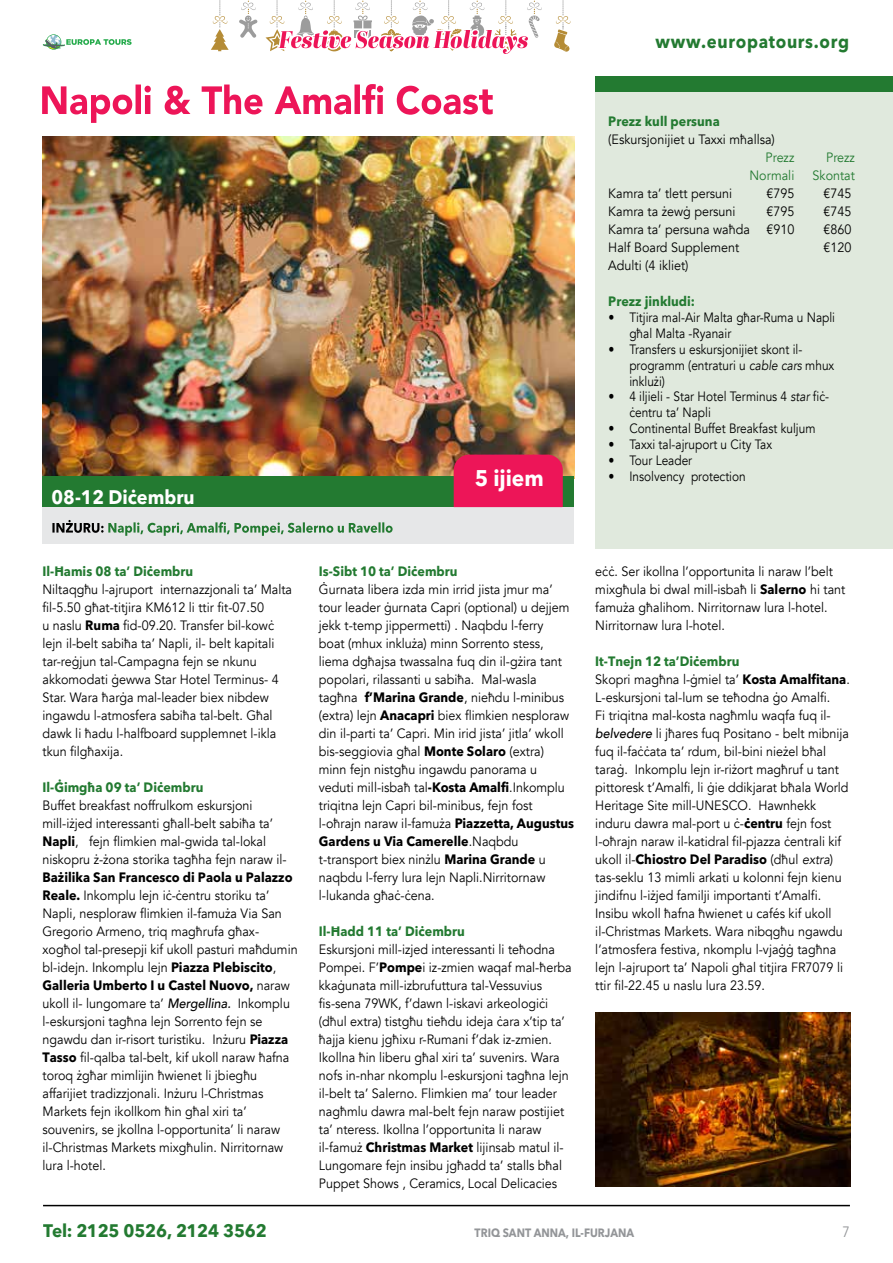
<style>
.page{position:relative;width:893px;height:1263px;background:#fff}
.page>*{position:absolute;margin:0;border:0;box-sizing:border-box;transform-origin:0 0}
.t1{font:700 22.5px "Avenir Next LT Pro";color:#fff;scale:.93 1}
.t2{font:700 19.5px "Avenir Next LT Pro";color:#fff;scale:.93 1}
.t3{font:700 18.6px "Avenir Next LT Pro";letter-spacing:.04em;color:#237a31;scale:.9 1}
.t4{font:700 18px "Avenir Next LT Pro";letter-spacing:-.01em;color:#237a31;scale:.95 1}
.t5{font:15px "Avenir";color:#939598;scale:.88 1}
.t6{font:13.5px/18px "Avenir";color:#000;scale:.93 1}
.t7{font:13.5px/15.9px "Avenir";color:#000;scale:.88 1}
.t8{font:700 13.5px "Avenir Next LT Pro";color:#237a31;scale:.93 1}
.t9{font:700 13.5px "Avenir Next LT Pro";color:#000;scale:.93 1}
.t10{font:13.5px "Avenir";color:#237a31;scale:.93 1}
.t11{font:700 12px "Avenir Next LT Pro";color:#939598;scale:.88 1}
.s1{font-style:italic}
.s2{font-family:"Avenir Next LT Pro";font-weight:700}
.s3{font-family:"Avenir";font-weight:400}
.s4{font-weight:500;font-style:italic}
.s5{font-family:"Avenir";font-weight:400;font-style:italic}
</style>
<div class="page">
<hr style="left:43px;top:1205px;width:807px;height:1px;background:#000">
<svg style="left:554px;top:0;width:16px;height:52px"></svg>
<div style="left:595px;top:77px;width:298px;height:472px;background:#e0e9dd"></div>
<div style="left:595px;top:77px;width:298px;height:15px;background:#237a31"></div>
<img style="left:43px;top:137px;width:531px;height:340px">
<div style="left:43px;top:502px;width:531px;height:42px;background:#e6e7e8"></div>
<svg style="left:52px;top:520px;width:341px;height:16px"></svg>
<div style="left:43px;top:477px;width:531px;height:30px;background:#237a31"></div>
<div style="left:454px;top:455px;width:109px;height:52px;background:#ed1558"></div>
<svg style="left:42px;top:0;width:500px;height:123px"></svg>
<img style="left:595px;top:1013px;width:255px;height:173px">
<h3 class="t3" style="left:656px;top:25px;width:216px">www.europatours.org</h3>
<h2 class="t2" style="left:52px;top:480px;width:155px">08-12 Diċembru</h2>
<h1 class="t1" style="left:475px;top:459px;width:76px">5 ijiem</h1>
<p class="t8" style="left:608px;top:109px;width:121px">Prezz kull persuna</p>
<p class="t6" style="left:608px;top:130px;width:181px">(Eskursjonijiet u Taxxi mħallsa)</p>
<p class="t10" style="left:765px;top:149px;width:32px">Prezz</p>
<p class="t10" style="left:826px;top:149px;width:32px">Prezz</p>
<p class="t10" style="left:749px;top:167px;width:50px">Normali</p>
<p class="t10" style="left:813px;top:167px;width:47px">Skontat</p>
<p class="t6" style="left:608px;top:184px;width:135px">Kamra ta’ tlett persuni</p>
<p class="t6" style="left:766px;top:184px;width:32px">€795</p>
<p class="t6" style="left:823px;top:184px;width:32px">€745</p>
<p class="t6" style="left:608px;top:202px;width:138px">Kamra ta żewġ persuni</p>
<p class="t6" style="left:766px;top:202px;width:32px">€795</p>
<p class="t6" style="left:823px;top:202px;width:32px">€745</p>
<p class="t6" style="left:608px;top:220px;width:202px">Kamra ta’ persuna waħda €910</p>
<p class="t6" style="left:823px;top:220px;width:32px">€860</p>
<p class="t6" style="left:608px;top:238px;width:142px">Half Board Supplement</p>
<p class="t6" style="left:823px;top:238px;width:32px">€120</p>
<p class="t6" style="left:608px;top:256px;width:88px">Adulti (4 ikliet)</p>
<p class="t8" style="left:608px;top:289px;width:95px">Prezz jinkludi:</p>
<p class="t7" style="left:629px;top:310px;width:235px;text-indent:-21px">• Titjira mal-Air Malta għar-Ruma u Napli għal Malta -Ryanair</p>
<p class="t7" style="left:629px;top:341px;width:234px;text-indent:-21px">• Transfers u eskursjonijiet skont il&shy;programm (entraturi u <span class="s1">cable cars</span> mhux inklużi)</p>
<p class="t7" style="left:629px;top:389px;width:228px;text-indent:-21px">• 4 iljieli - Star Hotel Terminus 4 <span class="s1">star</span> fiċ&shy;ċentru ta’ Napli</p>
<p class="t7" style="left:608px;top:421px;width:237px">• Continental Buffet Breakfast kuljum</p>
<p class="t7" style="left:608px;top:437px;width:188px">• Taxxi tal-ajruport u City Tax</p>
<p class="t7" style="left:608px;top:453px;width:97px">• Tour Leader</p>
<p class="t7" style="left:608px;top:469px;width:158px">• Insolvency protection</p>
<p class="t8" style="left:43px;top:560px;width:164px">Il-Ħamis 08 ta’ Diċembru</p>
<p class="t6" style="left:43px;top:581px;width:270px">Niltaqgħu l-ajruport internazzjonali ta’ Malta fil-5.50 għat-titjira KM612 li ttir fit-07.50<br>u naslu <span class="s2">Ruma</span> fid-09.20. Transfer bil-kowċ lejn il-belt sabiħa ta’ Napli, il- belt kapitali tar-reġjun tal-Campagna fejn se nkunu akkomodati ġewwa Star Hotel Terminus- 4<br>Star. Wara ħarġa mal-leader biex nibdew ingawdu l-atmosfera sabiħa tal-belt. Għal dawk li ħadu l-halfboard supplemnet l-ikla tkun filgħaxija.</p>
<p class="t8" style="left:43px;top:776px;width:174px">Il-Ġimgħa 09 ta’ Diċembru</p>
<p class="t6" style="left:43px;top:797px;width:264px">Buffet breakfast noffrulkom eskursjoni mill-iżjed interessanti għall-belt sabiħa ta’ <span class="s2">Napli</span>, fejn flimkien mal-gwida tal-lokal niskopru ż-żona storika tagħha fejn naraw il-</p>
<p class="t9" style="left:43px;top:866px;width:270px">Bażilika San Francesco di Paola u Palazzo</p>
<p class="t6" style="left:43px;top:887px;width:276px"><span class="s2">Reale.</span> Inkomplu lejn iċ-ċentru storiku ta’ Napli, nesploraw flimkien il-famuża Via San Gregorio Armeno, triq magħrufa għax&shy;xogħol tal-presepji kif ukoll pasturi maħdumin bl-idejn. Inkomplu lejn <span class="s2">Piazza Plebiscito</span>,</p>
<p class="t9" style="left:43px;top:973px;width:268px">Galleria Umberto I u Castel Nuovo, <span class="s3">naraw</span></p>
<p class="t6" style="left:43px;top:995px;width:268px">ukoll il- lungomare ta’ <span class="s4">Mergellina.</span> Inkomplu l-eskursjoni tagħna lejn Sorrento fejn se ngawdu dan ir-risort turistiku. Inżuru <span class="s2">Piazza Tasso</span> fil-qalba tal-belt, kif ukoll naraw ħafna toroq żgħar mimlijin ħwienet li jbiegħu affarijiet tradizzjonali. Inżuru l-Christmas Markets fejn ikollkom ħin għal xiri ta’ souvenirs, se jkollna l-opportunita’ li naraw il-Christmas Markets mixgħulin. Nirritornaw lura l-hotel.</p>
<p class="t8" style="left:319px;top:559px;width:151px">Is-Sibt 10 ta’ Diċembru</p>
<p class="t6" style="left:319px;top:580px;width:276px">Ġurnata libera izda min irrid jista jmur ma’ tour leader ġurnata Capri (optional) u dejjem jekk t-temp jippermetti) . Naqbdu l-ferry<br>boat (mhux inkluża) minn Sorrento stess, liema dgħajsa twassalna fuq din il-gżira tant popolari, rilassanti u sabiħa. Mal-wasla tagħna <span class="s2">f’Marina Grande</span>, nieħdu l-minibus (extra) lejn <span class="s2">Anacapri</span> biex flimkien nesploraw din il-parti ta’ Capri. Min irid jista’ jitla’ wkoll bis-seggiovia għal <span class="s2">Monte Solaro</span> (extra) minn fejn nistgħu ingawdu panorama u veduti mill-isbaħ tal<span class="s2">-Kosta Amalfi</span>.Inkomplu triqitna lejn Capri bil-minibus, fejn fost l-oħrajn naraw il-famuża <span class="s2">Piazzetta, Augustus</span></p>
<p class="t9" style="left:319px;top:829px;width:216px">Gardens u Via Camerelle<span class="s3">.Naqbdu</span></p>
<p class="t6" style="left:319px;top:850px;width:246px;text-align:justify">t-transport biex ninżlu <span class="s2">Marina Grande</span> u naqbdu l-ferry lura lejn Napli.Nirritornaw l-lukanda għaċ-ċena.</p>
<p class="t8" style="left:319px;top:919px;width:159px">Il-Ħadd 11 ta’ Diċembru</p>
<p class="t6" style="left:319px;top:940px;width:273px">Eskursjoni mill-izjed interessanti li teħodna Pompei. F’<span class="s2">Pompe</span>i iz-zmien waqaf mal-ħerba kkaġunata mill-izbrufuttura tal-Vessuvius fis-sena 79WK, f’dawn l-iskavi arkeologiċi (dħul extra) tistgħu tieħdu ideja ċara x’tip ta’ ħajja kienu jgħixu r-Rumani f’dak iz-zmien.<br>Ikollna ħin liberu għal xiri ta’ suvenirs. Wara nofs in-nhar nkomplu l-eskursjoni tagħna lejn il-belt ta’ Salerno. Flimkien ma’ tour leader nagħmlu dawra mal-belt fejn naraw postijiet ta’ nteress. Ikollna l’opportunita li naraw il-famuż <span class="s2">Christmas Market</span> lijinsab matul il-Lungomare fejn insibu jgħadd ta’ stalls bħal Puppet Shows , Ceramics, Local Delicacies</p>
<p class="t6" style="left:595px;top:562px;width:270px">eċċ. Ser ikollna l’opportunita li naraw l’belt mixgħula bi dwal mill-isbaħ li <span class="s2">Salerno</span> hi tant famuża għalihom. Nirritornaw lura l-hotel.<br>Nirritornaw lura l-hotel.</p>
<p class="t8" style="left:595px;top:649px;width:157px">It-Tnejn 12 ta’Diċembru</p>
<p class="t6" style="left:595px;top:670px;width:275px">Skopri magħna l-ġmiel ta’ <span class="s2">Kosta Amalfitana</span>.<br>L-eskursjoni tal-lum se teħodna ġo Amalfi.<br>Fi triqitna mal-kosta nagħmlu waqfa fuq il&shy;<span class="s4">belvedere</span> li jħares fuq Positano - belt mibnija fuq il-faċċata ta’ rdum, bil-bini nieżel bħal taraġ. Inkomplu lejn ir-riżort magħruf u tant pittoresk t’Amalfi, li ġie ddikjarat bħala World Heritage Site mill-UNESCO. Hawnhekk induru dawra mal-port u ċ-<span class="s2">ċentru</span> fejn fost l-oħrajn naraw il-katidral fil-pjazza ċentrali kif</p>
<p class="t9" style="left:595px;top:847px;width:257px"><span class="s3">ukoll il-</span>Chiostro Del Paradiso <span class="s3">(dħul</span> <span class="s5">extra</span><span class="s3">)</span></p>
<p class="t6" style="left:595px;top:868px;width:268px">tas-seklu 13 mimli arkati u kolonni fejn kienu jindifnu l-iżjed familji importanti t’Amalfi.<br>Insibu wkoll ħafna ħwienet u cafés kif ukoll il-Christmas Markets. Wara nibqgħu ngawdu l’atmosfera festiva, nkomplu l-vjaġġ tagħna lejn l-ajruport ta’ Napoli għal titjira FR7079 li ttir fil-22.45 u naslu lura 23.59.</p>
<h3 class="t4" style="left:43px;top:1215px;width:237px">Tel: 2125 0526, 2124 3562</h3>
<p class="t11" style="left:475px;top:1222px;width:183px">TRIQ SANT ANNA, IL-FURJANA</p>
<p class="t5" style="left:843px;top:1223px;width:10px">7</p>
</div>
